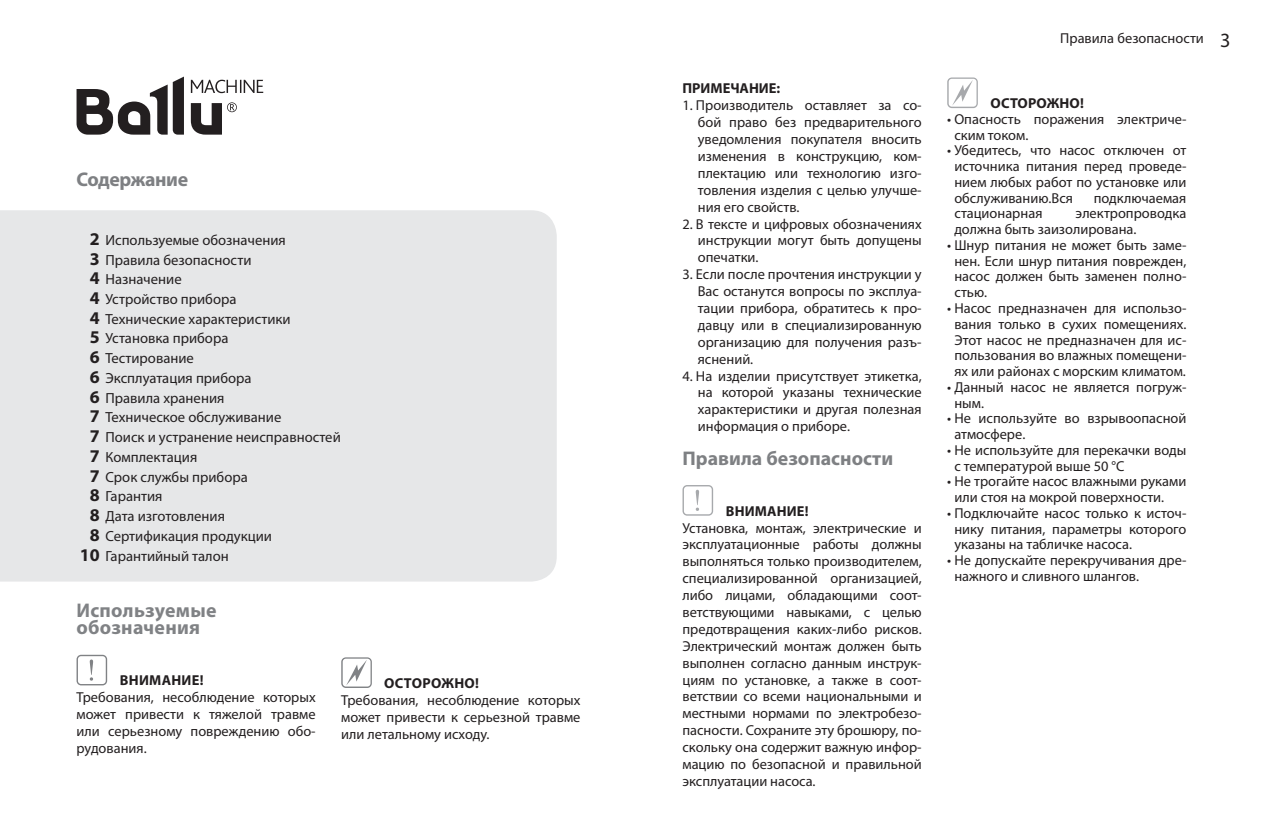
<style>
.page{position:relative;width:1263px;height:817px;background:#fff}
.page>*{position:absolute;margin:0;border:0;box-sizing:border-box;transform-origin:0 0}
.t1{font:20.25px "Myriad Pro";color:#231f20}
.t2{font:700 19.8px/16.9px "Myriad Pro";letter-spacing:.015em;color:#808285}
.t3{font:700 19.8px "Myriad Pro";color:#7e8083}
.t4{font:700 19.8px "Myriad Pro";letter-spacing:-.02em;color:#7e8083}
.t5{font:14.62px "Myriad Pro";color:#231f20}
.t6{font:14.4px/16.9px "Myriad Pro";color:#231f20;text-align:justify}
.t7{font:700 14.4px "Myriad Pro";letter-spacing:.01em;color:#231f20}
.s1{font-weight:700;font-size:18px}
</style>
<div class="page">
<svg style="left:682px;top:485px;width:31px;height:30px"></svg>
<svg style="left:947px;top:77px;width:31px;height:31px"></svg>
<svg style="left:77px;top:77px;width:186px;height:58px"></svg>
<div style="left:0;top:210px;width:557px;height:371px;background:#e6e7e8"></div>
<svg style="left:77px;top:654px;width:30px;height:31px"></svg>
<svg style="left:341px;top:657px;width:31px;height:30px"></svg>
<h2 class="t4" style="left:77px;top:169px;width:113px">Содержание</h2>
<p class="t5" style="left:90px;top:234px;width:198px"><span class="s1">2</span> Используемые обозначения</p>
<p class="t5" style="left:90px;top:254px;width:163px"><span class="s1">3</span> Правила безопасности</p>
<p class="t5" style="left:90px;top:274px;width:94px"><span class="s1">4</span> Назначение</p>
<p class="t5" style="left:90px;top:293px;width:148px"><span class="s1">4</span> Устройство прибора</p>
<p class="t5" style="left:90px;top:313px;width:203px"><span class="s1">4</span> Технические характеристики</p>
<p class="t5" style="left:90px;top:333px;width:140px"><span class="s1">5</span> Установка прибора</p>
<p class="t5" style="left:90px;top:352px;width:106px"><span class="s1">6</span> Тестирование</p>
<p class="t5" style="left:90px;top:372px;width:163px"><span class="s1">6</span> Эксплуатация прибора</p>
<p class="t5" style="left:90px;top:392px;width:136px"><span class="s1">6</span> Правила хранения</p>
<p class="t5" style="left:90px;top:412px;width:193px"><span class="s1">7</span> Техническое обслуживание</p>
<p class="t5" style="left:90px;top:431px;width:253px"><span class="s1">7</span> Поиск и устранение неисправностей</p>
<p class="t5" style="left:90px;top:451px;width:109px"><span class="s1">7</span> Комплектация</p>
<p class="t5" style="left:90px;top:471px;width:160px"><span class="s1">7</span> Срок службы прибора</p>
<p class="t5" style="left:90px;top:490px;width:74px"><span class="s1">8</span> Гарантия</p>
<p class="t5" style="left:90px;top:510px;width:137px"><span class="s1">8</span> Дата изготовления</p>
<p class="t5" style="left:90px;top:530px;width:184px"><span class="s1">8</span> Сертификация продукции</p>
<p class="t5" style="left:80px;top:550px;width:151px"><span class="s1">10</span> Гарантийный талон</p>
<h2 class="t2" style="left:77px;top:602px;width:141px">Используемые обозначения</h2>
<p class="t7" style="left:120px;top:673px;width:85px">ВНИМАНИЕ!</p>
<p class="t6" style="left:77px;top:690px;width:241px">Требования, несоблюдение которых может привести к тяжелой травме или серьезному повреждению обо&shy;рудования.</p>
<p class="t7" style="left:384px;top:676px;width:96px">ОСТОРОЖНО!</p>
<p class="t6" style="left:341px;top:692px;width:241px">Требования, несоблюдение которых может привести к серьезной травме или летальному исходу.</p>
<p class="t7" style="left:682px;top:81px;width:99px">ПРИМЕЧАНИЕ:</p>
<p class="t6" style="left:698px;top:98px;width:225px;text-indent:-15px">1. Производитель оставляет за со&shy;бой право без предварительного уведомления покупателя вносить изменения в конструкцию, ком&shy;плектацию или технологию изго&shy;товления изделия с целью улучше&shy;ния его свойств.</p>
<p class="t6" style="left:698px;top:216px;width:225px;text-indent:-15px">2. В тексте и цифровых обозначениях инструкции могут быть допущены опечатки.</p>
<p class="t6" style="left:698px;top:267px;width:225px;text-indent:-15px">3. Если после прочтения инструкции у Вас останутся вопросы по эксплуа&shy;тации прибора, обратитесь к про&shy;давцу или в специализированную организацию для получения разъ&shy;яснений.</p>
<p class="t6" style="left:698px;top:368px;width:225px;text-indent:-15px">4. На изделии присутствует этикетка, на которой указаны технические характеристики и другая полезная информация о приборе.</p>
<h2 class="t3" style="left:682px;top:448px;width:212px">Правила безопасности</h2>
<p class="t7" style="left:726px;top:503px;width:84px">ВНИМАНИЕ!</p>
<p class="t6" style="left:682px;top:520px;width:241px">Установка, монтаж, электрические и эксплуатационные работы должны выполняться только производителем, специализированной организацией, либо лицами, обладающими соот&shy;ветствующими навыками, с целью предотвращения каких-либо рисков.<br>Электрический монтаж должен быть выполнен согласно данным инструк&shy;циям по установке, а также в соот&shy;ветствии со всеми национальными и местными нормами по электробезо&shy;пасности. Сохраните эту брошюру, по&shy;скольку она содержит важную инфор&shy;мацию по безопасной и правильной эксплуатации насоса.</p>
<p class="t6" style="left:1060px;top:31px;width:145px">Правила безопасности</p>
<h1 class="t1" style="left:1220px;top:32px;width:12px">3</h1>
<p class="t7" style="left:990px;top:96px;width:95px">ОСТОРОЖНО!</p>
<p class="t6" style="left:954px;top:112px;width:234px;line-height:15.8px;text-indent:-7px">• Опасность поражения электриче&shy;ским током.</p>
<p class="t6" style="left:954px;top:144px;width:234px;line-height:15.8px;text-indent:-7px">• Убедитесь, что насос отключен от источника питания перед проведе&shy;нием любых работ по установке или обслуживанию.Вся</p>
<p class="t6" style="left:1094px;top:190px;width:94px">подключаемая</p>
<p class="t6" style="left:954px;top:207px;width:234px;line-height:15.8px;text-indent:121px">электропроводка должна быть заизолирована.</p>
<p class="t6" style="left:954px;top:238px;width:234px;line-height:15.8px;text-indent:-7px">• Шнур питания не может быть заме&shy;нен. Если шнур питания поврежден, насос должен быть заменен полно&shy;стью.</p>
<p class="t6" style="left:947px;top:301px;width:241px;line-height:15.8px;text-align:center">• Насос предназначен для использо&shy;вания только в сухих помещениях.<br>Этот насос не предназначен для ис&shy;пользования во влажных помещени&shy;ях или районах с морским климатом.</p>
<p class="t6" style="left:954px;top:380px;width:234px;line-height:15.8px;text-indent:-7px">• Данный насос не является погруж&shy;ным.</p>
<p class="t6" style="left:954px;top:412px;width:234px;line-height:15.8px;text-indent:-7px">• Не используйте во взрывоопасной атмосфере.</p>
<p class="t6" style="left:954px;top:443px;width:234px;line-height:15.8px;text-indent:-7px">• Не используйте для перекачки воды с температурой выше 50 °С</p>
<p class="t6" style="left:954px;top:475px;width:234px;line-height:15.8px;text-indent:-7px">• Не трогайте насос влажными руками или стоя на мокрой поверхности.</p>
<p class="t6" style="left:954px;top:506px;width:234px;line-height:15.8px;text-indent:-7px">• Подключайте насос только к источ&shy;нику питания, параметры которого указаны на табличке насоса.</p>
<p class="t6" style="left:954px;top:553px;width:234px;line-height:15.8px;text-indent:-7px">• Не допускайте перекручивания дре&shy;нажного и сливного шлангов.</p>
<p class="t6" style="left:954px;top:206px;width:90px">стационарная</p>
</div>
